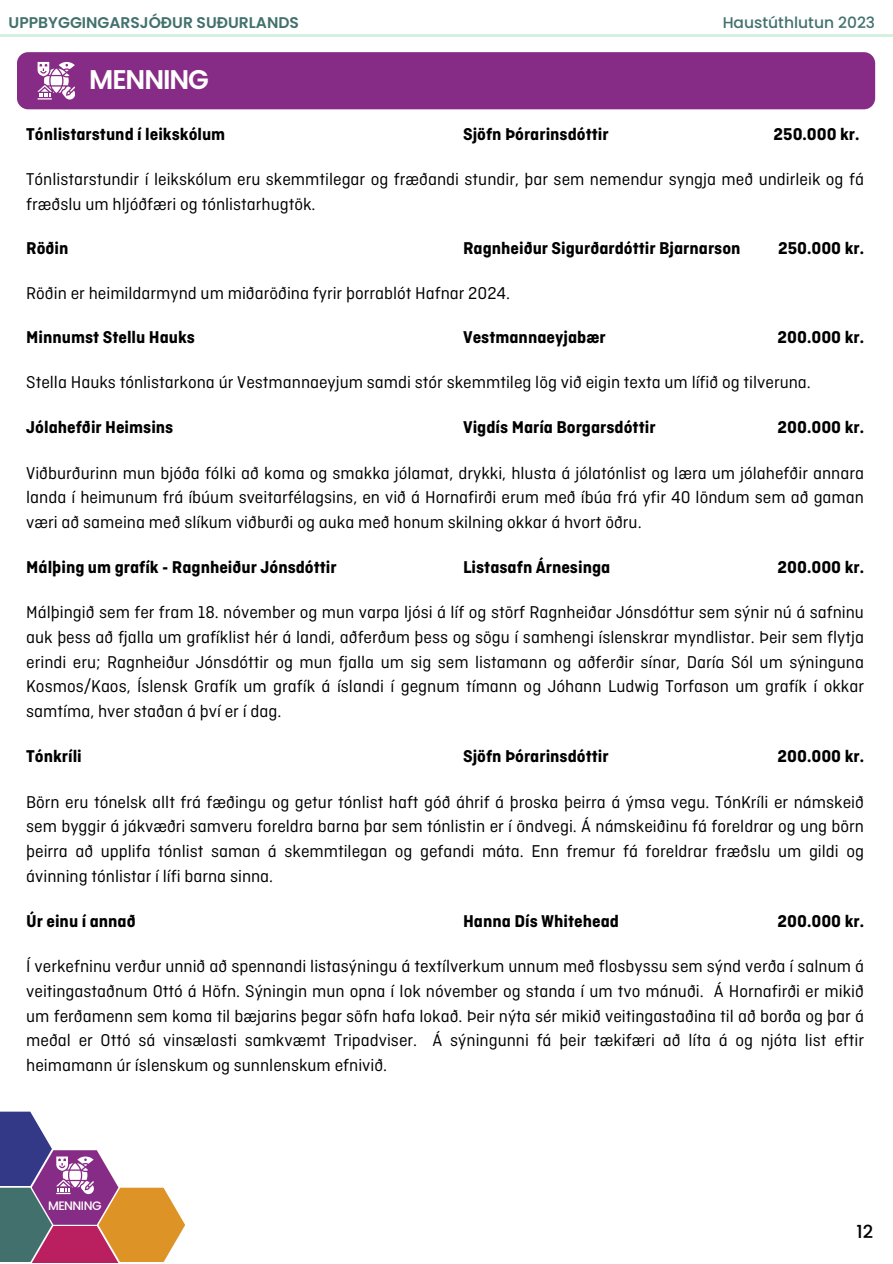
<style>
.page{position:relative;width:893px;height:1264px;background:#fff}
.page>*{position:absolute;margin:0;border:0;box-sizing:border-box;transform-origin:0 0}
.t1{font:600 27px "Poppins";letter-spacing:-.04em;color:#fff}
.t2{font:18px/24.8px "Ciutadella";color:#000;text-align:justify}
.t3{font:700 18px "Ciutadella";color:#000}
.t4{font:500 18px "Poppins";color:#000}
.t5{font:600 15.45px "Poppins";color:#42716d}
.t6{font:500 15.45px "Poppins";color:#42716d}
.t7{font:500 12.3px "Poppins";letter-spacing:-.04em;color:#fff}
</style>
<div class="page">
<hr style="left:0;top:34px;width:892px;height:2px;background:#d4f1df">
<div style="left:17px;top:52px;width:858px;height:57px;background:#872c86;border-radius:11px"></div>
<svg style="left:32px;top:1150px;width:153px;height:112px"></svg>
<svg style="left:52px;top:1225px;width:66px;height:37px;background:#c2395f"></svg>
<svg style="left:0;top:1187px;width:52px;height:75px;background:#596973"></svg>
<svg style="left:0;top:1111px;width:52px;height:75px;background:#555196"></svg>
<svg style="left:38px;top:62px;width:37px;height:37px"></svg>
<p class="t5" style="left:9px;top:11px;width:292px">UPPBYGGINGARSJÓÐUR SUÐURLANDS</p>
<p class="t6" style="left:722px;top:11px;width:154px">Haustúthlutun 2023</p>
<p class="t1" style="left:89px;top:60px;width:121px">MENNING</p>
<p class="t3" style="left:26px;top:125px;width:200px">Tónlistarstund í leikskólum</p>
<p class="t3" style="left:463px;top:125px;width:147px">Sjöfn Þórarinsdóttir</p>
<p class="t3" style="left:773px;top:125px;width:87px">250.000 kr.</p>
<p class="t2" style="left:26px;top:168px;width:839px">Tónlistarstundir í leikskólum eru skemmtilegar og fræðandi stundir, þar sem nemendur syngja með undirleik og fá fræðslu um hljóðfæri og tónlistarhugtök.</p>
<p class="t3" style="left:26px;top:238px;width:44px">Röðin</p>
<p class="t3" style="left:463px;top:238px;width:279px">Ragnheiður Sigurðardóttir Bjarnarson</p>
<p class="t3" style="left:778px;top:238px;width:87px">250.000 kr.</p>
<p class="t2" style="left:26px;top:282px;width:485px">Röðin er heimildarmynd um miðaröðina fyrir þorrablót Hafnar 2024.</p>
<p class="t3" style="left:26px;top:327px;width:170px">Minnumst Stellu Hauks</p>
<p class="t3" style="left:463px;top:327px;width:144px">Vestmannaeyjabær</p>
<p class="t3" style="left:777px;top:327px;width:88px">200.000 kr.</p>
<p class="t2" style="left:26px;top:370px;width:786px">Stella Hauks tónlistarkona úr Vestmannaeyjum samdi stór skemmtileg lög við eigin texta um lífið og tilveruna.</p>
<p class="t3" style="left:26px;top:417px;width:149px">Jólahefðir Heimsins</p>
<p class="t3" style="left:463px;top:417px;width:194px">Vigdís María Borgarsdóttir</p>
<p class="t3" style="left:777px;top:417px;width:88px">200.000 kr.</p>
<p class="t2" style="left:26px;top:462px;width:839px">Viðburðurinn mun bjóða fólki að koma og smakka jólamat, drykki, hlusta á jólatónlist og læra um jólahefðir annara landa í heimunum frá íbúum sveitarfélagsins, en við á Hornafirði erum með íbúa frá yfir 40 löndum sem að gaman væri að sameina með slíkum viðburði og auka með honum skilning okkar á hvort öðru.</p>
<p class="t3" style="left:26px;top:558px;width:312px">Málþing um grafík - Ragnheiður Jónsdóttir</p>
<p class="t3" style="left:463px;top:558px;width:149px">Listasafn Árnesinga</p>
<p class="t3" style="left:777px;top:558px;width:88px">200.000 kr.</p>
<p class="t2" style="left:26px;top:601px;width:839px">Málþingið sem fer fram 18. nóvember og mun varpa ljósi á líf og störf Ragnheiðar Jónsdóttur sem sýnir nú á safninu auk þess að fjalla um grafíklist hér á landi, aðferðum þess og sögu í samhengi íslenskrar myndlistar. Þeir sem flytja erindi eru; Ragnheiður Jónsdóttir og mun fjalla um sig sem listamann og aðferðir sínar, Daría Sól um sýninguna Kosmos/Kaos, Íslensk Grafík um grafík á íslandi í gegnum tímann og Jóhann Ludwig Torfason um grafík í okkar samtíma, hver staðan á því er í dag.</p>
<p class="t3" style="left:26px;top:746px;width:57px">Tónkríli</p>
<p class="t3" style="left:463px;top:746px;width:147px">Sjöfn Þórarinsdóttir</p>
<p class="t3" style="left:777px;top:746px;width:88px">200.000 kr.</p>
<p class="t2" style="left:26px;top:790px;width:839px">Börn eru tónelsk allt frá fæðingu og getur tónlist haft góð áhrif á þroska þeirra á ýmsa vegu. TónKríli er námskeið sem byggir á jákvæðri samveru foreldra barna þar sem tónlistin er í öndvegi. Á námskeiðinu fá foreldrar og ung börn þeirra að upplifa tónlist saman á skemmtilegan og gefandi máta. Enn fremur fá foreldrar fræðslu um gildi og ávinning tónlistar í lífi barna sinna.</p>
<p class="t3" style="left:26px;top:911px;width:111px">Úr einu í annað</p>
<p class="t3" style="left:463px;top:911px;width:157px">Hanna Dís Whitehead</p>
<p class="t3" style="left:777px;top:911px;width:88px">200.000 kr.</p>
<p class="t2" style="left:26px;top:955px;width:839px">Í verkefninu verður unnið að spennandi listasýningu á textílverkum unnum með flosbyssu sem sýnd verða í salnum á veitingastaðnum Ottó á Höfn. Sýningin mun opna í lok nóvember og standa í um tvo mánuði. Á Hornafirði er mikið um ferðamenn sem koma til bæjarins þegar söfn hafa lokað. Þeir nýta sér mikið veitingastaðina til að borða og þar á meðal er Ottó sá vinsælasti samkvæmt Tripadviser. Á sýningunni fá þeir tækifæri að líta á og njóta list eftir heimamann úr íslenskum og sunnlenskum efnivið.</p>
<p class="t7" style="left:48px;top:1196px;width:55px">MENNING</p>
<p class="t4" style="left:856px;top:1218px;width:18px">12</p>
</div>
